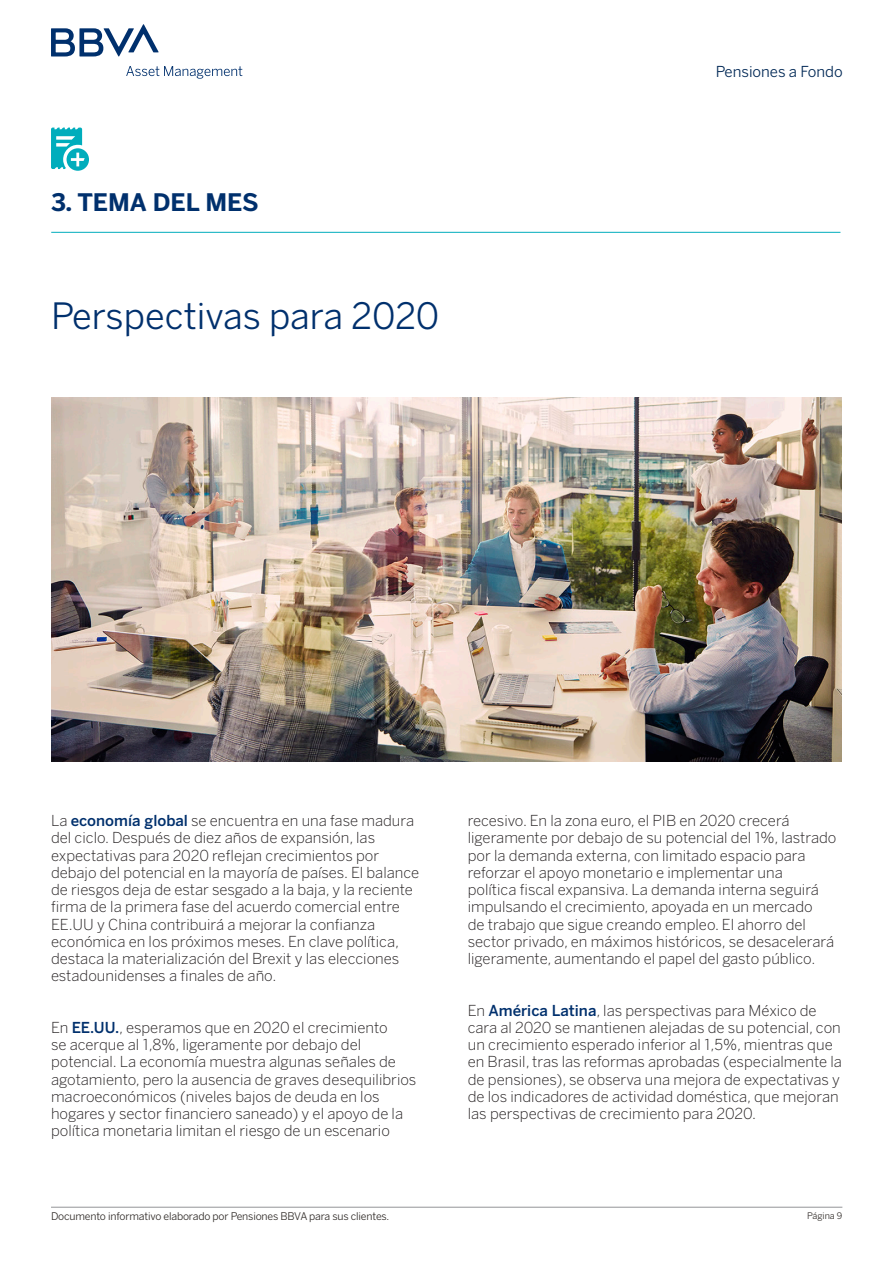
<style>
.page{position:relative;width:893px;height:1263px;background:#fff}
.page>*{position:absolute;margin:0;border:0;box-sizing:border-box;transform-origin:0 0}
.t1{font:36px "BBVA Benton Sans";color:#00306d}
.t2{font:700 24px "BBVA Benton Sans";color:#00306d}
.t3{font:300 15px/17.2px "BBVA Benton Sans";color:#231f20}
.t4{font:15px "BBVA Benton Sans";color:#002855}
.t5{font:10.5px "BBVA Benton Sans";letter-spacing:-.015em;color:#2e2926}
.t6{font:9px "BBVA Benton Sans";color:#2e2926}
.s1{color:#00306d}
</style>
<div class="page">
<svg style="left:126px;top:66px;width:116px;height:13px"></svg>
<svg style="left:51px;top:24px;width:108px;height:33px"></svg>
<hr style="left:51px;top:1207px;width:791px;height:1px;background:#939598">
<hr style="left:51px;top:232px;width:789px;height:1px;background:#00adbc">
<svg style="left:51px;top:128px;width:38px;height:43px"></svg>
<img style="left:51px;top:398px;width:791px;height:363px">
<p class="t2" style="left:51px;top:187px;width:209px">3. TEMA DEL MES</p>
<p class="t1" style="left:51px;top:294px;width:390px">Perspectivas para 2020</p>
<p class="t4" style="left:716px;top:62px;width:129px">Pensiones a Fondo</p>
<p class="t3" style="left:51px;top:812px;width:370px">La <span class="s1">economía global</span> se encuentra en una fase madura del ciclo. Después de diez años de expansión, las expectativas para 2020 reflejan crecimientos por debajo del potencial en la mayoría de países. El balance de riesgos deja de estar sesgado a la baja, y la reciente firma de la primera fase del acuerdo comercial entre EE.UU y China contribuirá a mejorar la confianza económica en los próximos meses. En clave política, destaca la materialización del Brexit y las elecciones estadounidenses a finales de año.</p>
<p class="t3" style="left:51px;top:1019px;width:367px">En <span class="s1">EE.UU.</span>, esperamos que en 2020 el crecimiento<br>se acerque al 1,8%, ligeramente por debajo del potencial. La economía muestra algunas señales de agotamiento, pero la ausencia de graves desequilibrios macroeconómicos (niveles bajos de deuda en los hogares y sector financiero saneado) y el apoyo de la política monetaria limitan el riesgo de un escenario</p>
<p class="t3" style="left:468px;top:812px;width:370px">recesivo. En la zona euro, el PIB en 2020 crecerá ligeramente por debajo de su potencial del 1%, lastrado por la demanda externa, con limitado espacio para reforzar el apoyo monetario e implementar una<br>política fiscal expansiva. La demanda interna seguirá impulsando el crecimiento, apoyada en un mercado<br>de trabajo que sigue creando empleo. El ahorro del sector privado, en máximos históricos, se desacelerará ligeramente, aumentando el papel del gasto público.</p>
<p class="t3" style="left:468px;top:1001px;width:376px">En <span class="s1">América Latina</span>, las perspectivas para México de cara al 2020 se mantienen alejadas de su potencial, con un crecimiento esperado inferior al 1,5%, mientras que en Brasil, tras las reformas aprobadas (especialmente la de pensiones), se observa una mejora de expectativas y de los indicadores de actividad doméstica, que mejoran las perspectivas de crecimiento para 2020.</p>
<p class="t5" style="left:51px;top:1210px;width:340px">Documento informativo elaborado por Pensiones BBVA para sus clientes.</p>
<p class="t6" style="left:807px;top:1210px;width:37px">Página 9</p>
</div>
